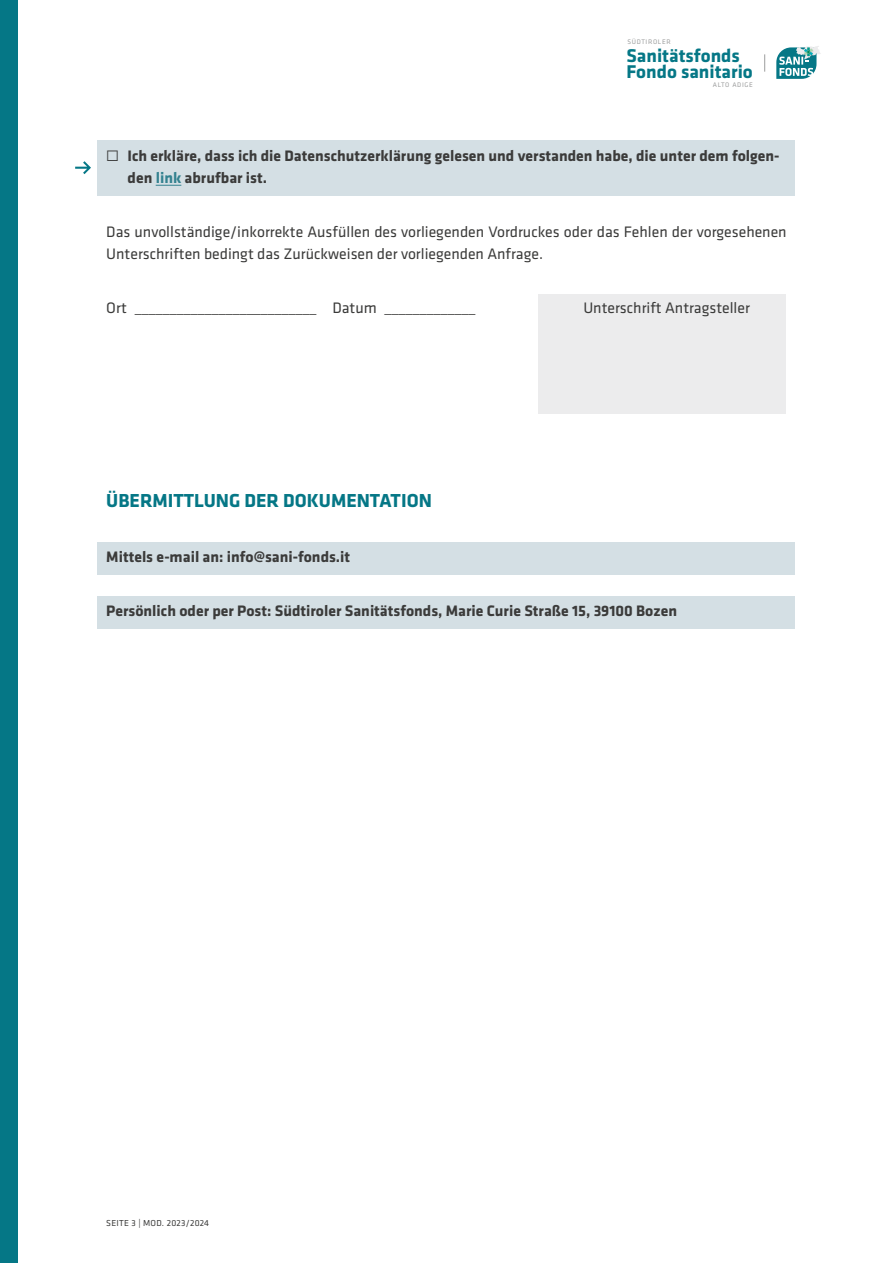
<style>
.page{position:relative;width:893px;height:1263px;background:#fff}
.page>*{position:absolute;margin:0;border:0;box-sizing:border-box;transform-origin:0 0}
.t1{font:700 19.5px "Klavika";color:#057786}
.t2{font:700 19.05px/16.5px "Klavika";color:#057786}
.t3{font:15.75px/22.5px "Klavika";color:#3b3b3a}
.t4{font:700 15.75px/22.5px "Klavika";color:#3b3b3a}
.t5{font:9px "Klavika";letter-spacing:.03em;color:#3b3b3a}
.t6{font:6.75px "Klavika";letter-spacing:.1em;color:#9c9d9d}
.s1{color:#348290}
</style>
<div class="page">
<div style="left:0;top:0;width:17px;height:1263px;background:#057786"></div>
<svg style="left:776px;top:46px;width:45px;height:33px"></svg>
<svg style="left:764px;top:54px;width:1px;height:18px"></svg>
<div style="left:538px;top:294px;width:248px;height:120px;background:#ececed"></div>
<div style="left:98px;top:140px;width:697px;height:56px;background:#d4dfe4"></div>
<svg style="left:156px;top:185px;width:25px;height:1px"></svg>
<div style="left:98px;top:542px;width:697px;height:33px;background:#d4dfe4"></div>
<div style="left:98px;top:596px;width:697px;height:32px;background:#d4dfe4"></div>
<svg style="left:75px;top:161px;width:16px;height:13px"></svg>
<p class="t6" style="left:627px;top:38px;width:45px">SÜDTIROLER</p>
<p class="t2" style="left:626px;top:47px;width:128px">Sanitätsfonds<br>Fondo sanitario</p>
<p class="t6" style="left:713px;top:80px;width:41px">ALTO ADIGE</p>
<p class="t4" style="left:128px;top:144px;width:654px;text-indent:-21px">• Ich erkläre, dass ich die Datenschutzerklärung gelesen und verstanden habe, die unter dem folgen&shy;den <span class="s1">link</span> abrufbar ist.</p>
<p class="t3" style="left:106px;top:220px;width:682px">Das unvollständige/inkorrekte Ausfüllen des vorliegenden Vordruckes oder das Fehlen der vorgesehenen<br>Unterschriften bedingt das Zurückweisen der vorliegenden Anfrage.</p>
<p class="t3" style="left:106px;top:296px;width:371px">Ort __________________________ Datum _____________</p>
<p class="t3" style="left:583px;top:296px;width:168px">Unterschrift Antragsteller</p>
<p class="t1" style="left:106px;top:490px;width:327px">ÜBERMITTLUNG DER DOKUMENTATION</p>
<p class="t4" style="left:106px;top:546px;width:245px">Mittels e-mail an: info@sani-fonds.it</p>
<p class="t4" style="left:106px;top:600px;width:572px">Persönlich oder per Post: Südtiroler Sanitätsfonds, Marie Curie Straße 15, 39100 Bozen</p>
<p class="t5" style="left:106px;top:1217px;width:104px">SEITE 3 | MOD. 2023/2024</p>
</div>
